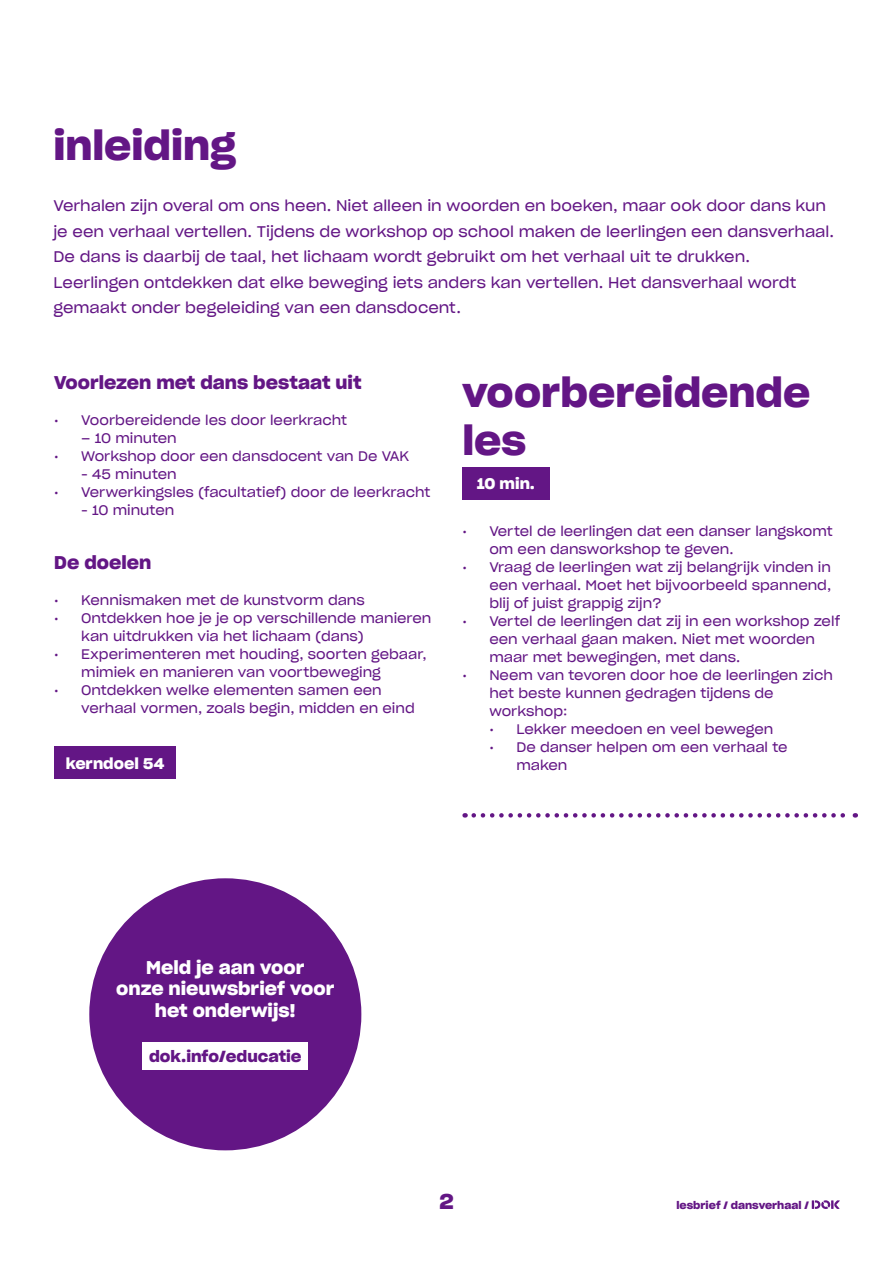
<style>
.page{position:relative;width:893px;height:1263px;background:#fff}
.page>*{position:absolute;margin:0;border:0;box-sizing:border-box;transform-origin:0 0}
.t1{font:39.9px/48px "Sharp Grotesk Sm Bold 21";color:#631685}
.t2{font:21px "Sharp Grotesk Sm Bold 21";color:#631685}
.t3{font:18px/21.6px "Sharp Grotesk Sm Bold 21";color:#fff;text-align:center}
.t4{font:18px "Sharp Grotesk Sm Bold 21";color:#631685}
.t5{font:15.6px "Sharp Grotesk Sm Bold 21";letter-spacing:-.005em;color:#631685}
.t6{font:15.15px "Sharp Grotesk Sm Bold 21";color:#fff}
.t7{font:15px/25.5px "Sharp Grotesk Book 21";letter-spacing:-.005em;color:#631685}
.t8{font:13.5px/18px "Sharp Grotesk Book 21";letter-spacing:-.005em;color:#631685}
.t9{font:10.5px "Sharp Grotesk Sm Bold 21";color:#631685}
</style>
<div class="page">
<svg style="left:812px;top:1200px;width:28px;height:9px"></svg>
<div style="left:54px;top:746px;width:122px;height:33px;background:#631685"></div>
<div style="left:462px;top:467px;width:87px;height:33px;background:#631685"></div>
<svg style="left:474px;top:813px;width:382px;height:5px"></svg>
<div style="left:89px;top:878px;width:272px;height:272px;background:#631685;border-radius:50%"></div>
<div style="left:142px;top:1042px;width:166px;height:27px;background:#fff"></div>
<h1 class="t1" style="left:53px;top:121px;width:184px">inleiding</h1>
<p class="t7" style="left:53px;top:192px;width:782px">Verhalen zijn overal om ons heen. Niet alleen in woorden en boeken, maar ook door dans kun je een verhaal vertellen. Tijdens de workshop op school maken de leerlingen een dansverhaal.<br>De dans is daarbij de taal, het lichaam wordt gebruikt om het verhaal uit te drukken.<br>Leerlingen ontdekken dat elke beweging iets anders kan vertellen. Het dansverhaal wordt gemaakt onder begeleiding van een dansdocent.</p>
<h3 class="t4" style="left:54px;top:368px;width:309px">Voorlezen met dans bestaat uit</h3>
<p class="t8" style="left:54px;top:410px;width:294px">• Voorbereidende les door leerkracht</p>
<p class="t8" style="left:81px;top:428px;width:97px">– 10 minuten</p>
<p class="t8" style="left:54px;top:446px;width:356px">• Workshop door een dansdocent van De VAK</p>
<p class="t8" style="left:81px;top:464px;width:97px">- 45 minuten</p>
<p class="t8" style="left:54px;top:482px;width:378px">• Verwerkingsles (facultatief) door de leerkracht</p>
<p class="t8" style="left:81px;top:500px;width:95px">- 10 minuten</p>
<h3 class="t4" style="left:54px;top:548px;width:99px">De doelen</h3>
<p class="t8" style="left:54px;top:590px;width:312px">• Kennismaken met de kunstvorm dans</p>
<p class="t8" style="left:81px;top:608px;width:352px;text-indent:-27px">• Ontdekken hoe je je op verschillende manieren kan uitdrukken via het lichaam (dans)</p>
<p class="t8" style="left:81px;top:644px;width:347px;text-indent:-27px">• Experimenteren met houding, soorten gebaar, mimiek en manieren van voortbeweging</p>
<p class="t8" style="left:81px;top:680px;width:335px;text-indent:-27px">• Ontdekken welke elementen samen een verhaal vormen, zoals begin, midden en eind</p>
<p class="t6" style="left:66px;top:751px;width:100px">kerndoel 54</p>
<h1 class="t1" style="left:462px;top:367px;width:349px">voorbereidende les</h1>
<p class="t6" style="left:477px;top:471px;width:60px">10 min.</p>
<p class="t8" style="left:489px;top:521px;width:345px;text-indent:-27px">• Vertel de leerlingen dat een danser langskomt om een dansworkshop te geven.</p>
<p class="t8" style="left:489px;top:557px;width:343px;text-align:justify;text-indent:-27px">• Vraag de leerlingen wat zij belangrijk vinden in een verhaal. Moet het bijvoorbeeld spannend, blij of juist grappig zijn?</p>
<p class="t8" style="left:489px;top:611px;width:352px;text-indent:-27px">• Vertel de leerlingen dat zij in een workshop zelf een verhaal gaan maken. Niet met woorden maar met bewegingen, met dans.</p>
<p class="t8" style="left:489px;top:665px;width:345px;text-indent:-27px">• Neem van tevoren door hoe de leerlingen zich het beste kunnen gedragen tijdens de workshop:</p>
<p class="t8" style="left:489px;top:719px;width:286px">• Lekker meedoen en veel bewegen</p>
<p class="t8" style="left:516px;top:737px;width:273px;text-indent:-27px">• De danser helpen om een verhaal te maken</p>
<h3 class="t3" style="left:116px;top:956px;width:220px">Meld je aan voor<br>onze nieuwsbrief voor het onderwijs!</h3>
<p class="t5" style="left:149px;top:1043px;width:154px">dok.info/educatie</p>
<h2 class="t2" style="left:439px;top:1184px;width:16px">2</h2>
<p class="t9" style="left:676px;top:1196px;width:134px">lesbrief / dansverhaal /</p>
</div>
